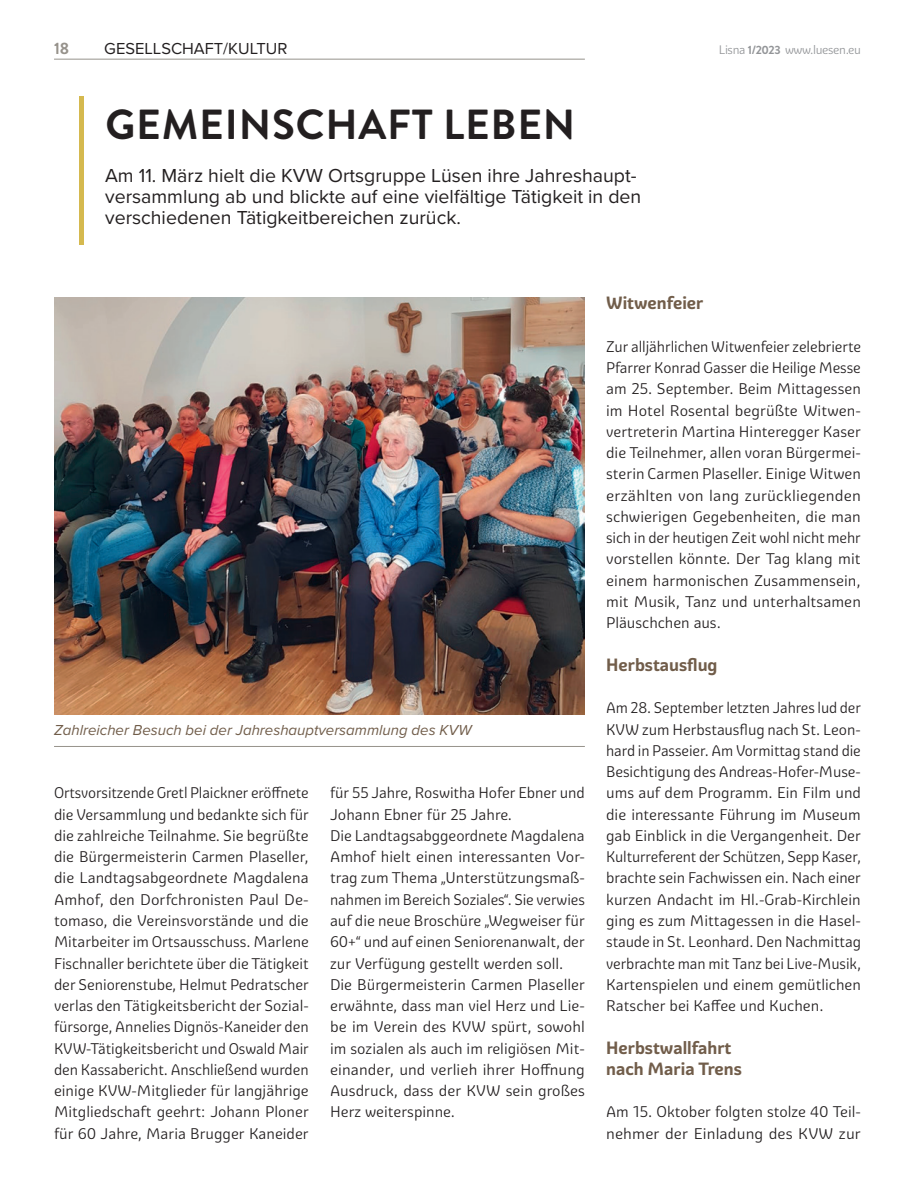
<style>
.page{position:relative;width:915px;height:1191px;background:#fff}
.page>*{position:absolute;margin:0;border:0;box-sizing:border-box;transform-origin:0 0}
.t1{font:700 42px "Brandon Grotesque";letter-spacing:.02em;color:#231f20}
.t2{font:19.5px/21.3px "Proxima Nova";color:#231f20}
.Zwischentitel{font:700 17.25px/21.3px "Graviola";color:#715d4a}
.t3{font:16.5px "Proxima Nova";color:#231f20}
.t4{font:700 16.5px "Brandon Grotesque";color:#96928b}
.lauftext{font:15px/21.3px "Graviola";color:#231f20;text-align:justify;scale:.96 1}
.lauftext-2{font:15px/21.3px "Graviola";color:#231f20;text-align:justify}
.t5{font:italic 15px "Proxima Nova";color:#715d4a}
.t6{font:12px "Graviola";letter-spacing:-.03em;color:#939598}
.s1{font-family:"Brandon Grotesque";font-weight:700}
</style>
<div class="page">
<hr style="left:54px;top:59px;width:530px;height:1px;background:#96928b">
<hr style="left:80px;top:97px;width:4px;height:148px;background:#d5b94f">
<img style="left:54px;top:297px;width:530px;height:417px">
<hr style="left:54px;top:746px;width:530px;height:1px;background:#96928b">
<p class="t4" style="left:54px;top:37px;width:17px">18</p>
<p class="t3" style="left:104px;top:36px;width:185px">GESELLSCHAFT/KULTUR</p>
<p class="t6" style="left:718px;top:43px;width:143px">Lisna <span class="s1">1/2023</span> www.luesen.eu</p>
<p class="t1" style="left:105px;top:95px;width:471px">GEMEINSCHAFT LEBEN</p>
<p class="t2" style="left:105px;top:164px;width:537px">Am 11. März hielt die KVW Ortsgruppe Lüsen ihre Jahreshaupt&shy;versammlung ab und blickte auf eine vielfältige Tätigkeit in den verschiedenen Tätigkeitbereichen zurück.</p>
<p class="t5" style="left:54px;top:718px;width:419px">Zahlreicher Besuch bei der Jahreshauptversammlung des KVW</p>
<p class="lauftext" style="left:54px;top:782px;width:267px">Ortsvorsitzende Gretl Plaickner eröffnete die Versammlung und bedankte sich für die zahlreiche Teilnahme. Sie begrüßte die Bürgermeisterin Carmen Plaseller, die Landtagsabgeordnete Magdalena Amhof, den Dorfchronisten Paul De&shy;tomaso, die Vereinsvorstände und die Mitarbeiter im Ortsausschuss. Marlene Fischnaller berichtete über die Tätigkeit der Seniorenstube, Helmut Pedratscher verlas den Tätigkeitsbericht der Sozial&shy;fürsorge, Annelies Dignös-Kaneider den KVW-Tätigkeitsbericht und Oswald Mair den Kassabericht. Anschließend wurden einige KVW-Mitglieder für langjährige Mitgliedschaft geehrt: Johann Ploner für 60 Jahre, Maria Brugger Kaneider</p>
<p class="lauftext-2" style="left:330px;top:782px;width:256px">für 55 Jahre, Roswitha Hofer Ebner und<br>Johann Ebner für 25 Jahre.</p>
<p class="lauftext-2" style="left:330px;top:825px;width:256px">Die Landtagsabggeordnete Magdalena Amhof hielt einen interessanten Vor&shy;trag zum Thema „Unterstützungsmaß&shy;nahmen im Bereich Soziales“. Sie verwies auf die neue Broschüre „Wegweiser für 60+“ und auf einen Seniorenanwalt, der zur Verfügung gestellt werden soll.</p>
<p class="lauftext-2" style="left:330px;top:974px;width:256px">Die Bürgermeisterin Carmen Plaseller erwähnte, dass man viel Herz und Lie&shy;be im Verein des KVW spürt, sowohl im sozialen als auch im religiösen Mit&shy;einander, und verlieh ihrer Hoffnung Ausdruck, dass der KVW sein großes Herz weiterspinne.</p>
<p class="Zwischentitel" style="left:606px;top:292px;width:99px">Witwenfeier</p>
<p class="lauftext-2" style="left:606px;top:336px;width:256px">Zur alljährlichen Witwenfeier zelebrierte Pfarrer Konrad Gasser die Heilige Messe am 25. September. Beim Mittagessen im Hotel Rosental begrüßte Witwen&shy;vertreterin Martina Hinteregger Kaser die Teilnehmer, allen voran Bürgermei&shy;sterin Carmen Plaseller. Einige Witwen erzählten von lang zurückliegenden schwierigen Gegebenheiten, die man sich in der heutigen Zeit wohl nicht mehr vorstellen könnte. Der Tag klang mit einem harmonischen Zusammensein, mit Musik, Tanz und unterhaltsamen Pläuschchen aus.</p>
<p class="Zwischentitel" style="left:606px;top:654px;width:113px">Herbstausflug</p>
<p class="lauftext" style="left:606px;top:697px;width:267px">Am 28. September letzten Jahres lud der KVW zum Herbstausflug nach St. Leon&shy;hard in Passeier. Am Vormittag stand die Besichtigung des Andreas-Hofer-Muse&shy;ums auf dem Programm. Ein Film und die interessante Führung im Museum gab Einblick in die Vergangenheit. Der Kulturreferent der Schützen, Sepp Kaser, brachte sein Fachwissen ein. Nach einer kurzen Andacht im Hl.-Grab-Kirchlein ging es zum Mittagessen in die Hasel&shy;staude in St. Leonhard. Den Nachmittag verbrachte man mit Tanz bei Live-Musik, Kartenspielen und einem gemütlichen Ratscher bei Kaffee und Kuchen.</p>
<p class="Zwischentitel" style="left:606px;top:1036px;width:137px">Herbstwallfahrt nach Maria Trens</p>
<p class="lauftext-2" style="left:606px;top:1101px;width:256px">Am 15. Oktober folgten stolze 40 Teil&shy;nehmer der Einladung des KVW zur</p>
</div>
